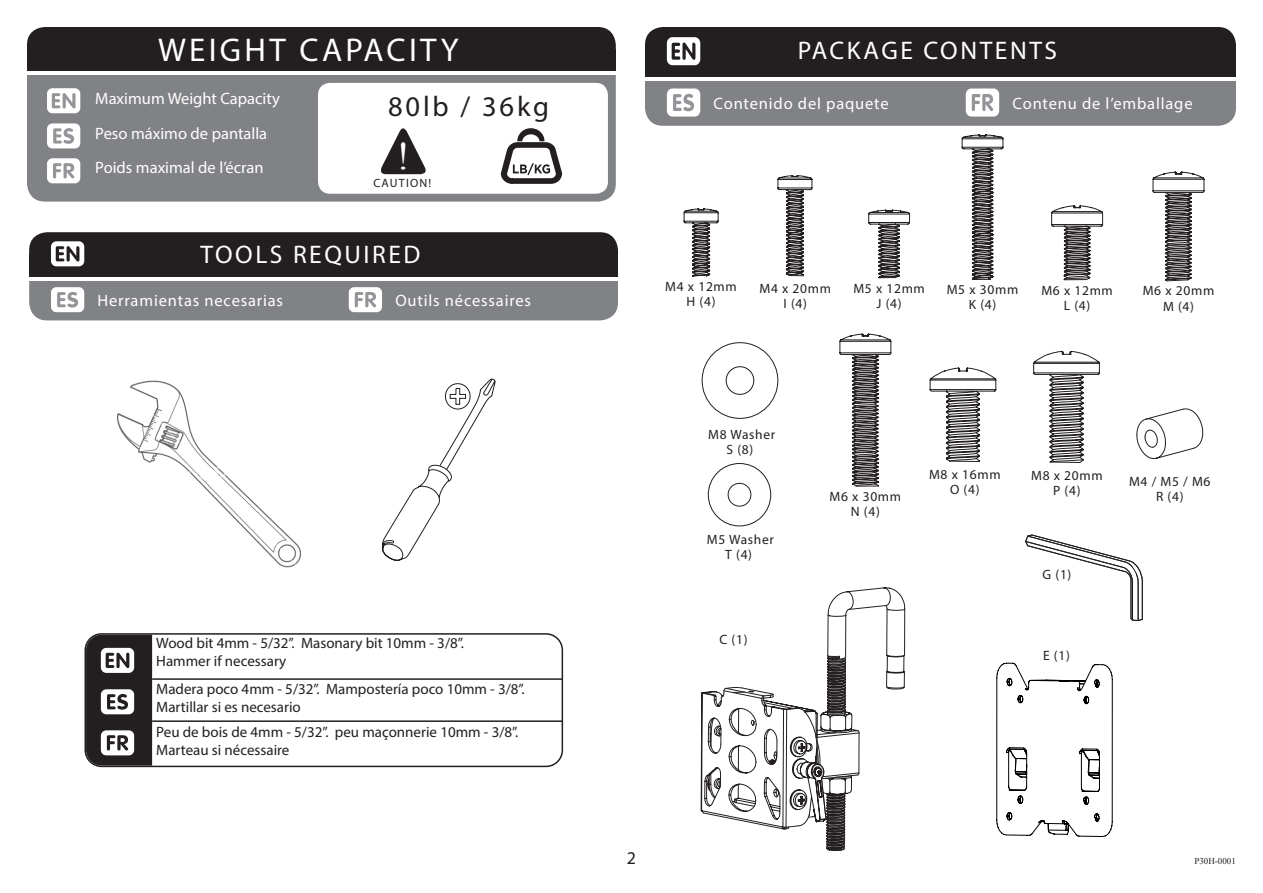
<style>
.page{position:relative;width:1263px;height:893px;background:#fff}
.page>*{position:absolute;margin:0;border:0;box-sizing:border-box;transform-origin:0 0}
.t1{font:39px "Times New Roman";color:#fff}
.t2{font:33px "Myriad Pro";letter-spacing:.1em;color:#fff}
.t3{font:28.5px "Myriad Pro";letter-spacing:.1em;color:#231f20}
.t4{font:25.5px "Myriad Pro";letter-spacing:.1em;color:#fff}
.t5{font:18px "Myriad Pro";color:#231f20}
.t6{font:16.5px "Myriad Pro";letter-spacing:.045em;color:#fff}
.t7{font:16.5px "Myriad Pro";color:#fff}
.t8{font:15px/18px "Myriad Pro";color:#231f20}
.t9{font:13.5px "Myriad Pro";letter-spacing:.05em;color:#231f20}
.t10{font:12px "Myriad Pro";letter-spacing:.1em;color:#231f20}
.t11{font:9px "Times New Roman";color:#231f20}
</style>
<div class="page">
<div style="left:645px;top:53px;width:591px;height:73px;background:#808285;border-radius:18px"></div>
<div style="left:645px;top:27px;width:591px;height:50px;background:#231f20;border-radius:18px"></div>
<div style="left:645px;top:52px;width:591px;height:25px;background:#231f20"></div>
<hr style="left:645px;top:77px;width:591px;height:4px;background:#fff">
<div style="left:667px;top:89px;width:33px;height:28px;background:#fff;border-radius:6px"></div>
<svg style="left:673px;top:94px;width:21px;height:17px"></svg>
<div style="left:966px;top:89px;width:33px;height:28px;background:#fff;border-radius:6px"></div>
<svg style="left:972px;top:94px;width:21px;height:17px"></svg>
<div style="left:667px;top:37px;width:33px;height:28px;background:#fff;border-radius:6px"></div>
<svg style="left:672px;top:43px;width:23px;height:17px"></svg>
<div style="left:27px;top:50px;width:589px;height:152px;background:#808285;border-radius:18px"></div>
<div style="left:27px;top:27px;width:589px;height:45px;background:#231f20;border-radius:18px"></div>
<div style="left:318px;top:83px;width:290px;height:111px;background:#fff;border-radius:12px"></div>
<div style="left:27px;top:49px;width:589px;height:23px;background:#231f20"></div>
<hr style="left:27px;top:72px;width:589px;height:3px;background:#fff">
<div style="left:47px;top:123px;width:33px;height:25px;background:#fff;border-radius:5px"></div>
<svg style="left:53px;top:128px;width:21px;height:16px"></svg>
<div style="left:47px;top:158px;width:33px;height:25px;background:#fff;border-radius:5px"></div>
<svg style="left:53px;top:163px;width:21px;height:15px"></svg>
<div style="left:47px;top:88px;width:33px;height:25px;background:#fff;border-radius:5px"></div>
<svg style="left:52px;top:93px;width:24px;height:15px"></svg>
<svg style="left:381px;top:128px;width:45px;height:46px"></svg>
<svg style="left:501px;top:128px;width:61px;height:56px"></svg>
<svg style="left:382px;top:378px;width:114px;height:183px"></svg>
<div style="left:29px;top:255px;width:589px;height:65px;background:#808285;border-radius:18px"></div>
<div style="left:29px;top:232px;width:589px;height:45px;background:#231f20;border-radius:18px"></div>
<div style="left:29px;top:255px;width:589px;height:22px;background:#231f20"></div>
<hr style="left:29px;top:277px;width:589px;height:3px;background:#fff">
<div style="left:51px;top:287px;width:33px;height:25px;background:#fff;border-radius:5px"></div>
<svg style="left:57px;top:292px;width:21px;height:15px"></svg>
<div style="left:349px;top:287px;width:33px;height:25px;background:#fff;border-radius:5px"></div>
<svg style="left:355px;top:292px;width:21px;height:15px"></svg>
<div style="left:51px;top:241px;width:33px;height:25px;background:#fff;border-radius:5px"></div>
<svg style="left:56px;top:246px;width:23px;height:16px"></svg>
<div style="left:85px;top:633px;width:478px;height:134px;border:2px solid #231f20;border-radius:16px"></div>
<svg style="left:86px;top:635px;width:66px;height:131px"></svg>
<hr style="left:152px;top:678px;width:410px;height:2px;background:#231f20">
<hr style="left:152px;top:720px;width:410px;height:2px;background:#231f20">
<hr style="left:1132px;top:583px;width:1px;height:37px;background:#231f20">
<hr style="left:1138px;top:583px;width:1px;height:37px;background:#231f20">
<hr style="left:1142px;top:582px;width:1px;height:37px;background:#231f20">
<hr style="left:1130px;top:581px;width:1px;height:38px;background:#231f20">
<svg style="left:1130px;top:617px;width:13px;height:4px"></svg>
<svg style="left:1025px;top:534px;width:118px;height:50px"></svg>
<svg style="left:1136px;top:408px;width:68px;height:51px"></svg>
<svg style="left:701px;top:342px;width:77px;height:77px"></svg>
<svg style="left:684px;top:208px;width:35px;height:69px"></svg>
<svg style="left:962px;top:134px;width:41px;height:146px"></svg>
<svg style="left:1051px;top:205px;width:52px;height:75px"></svg>
<svg style="left:1153px;top:172px;width:51px;height:109px"></svg>
<svg style="left:839px;top:334px;width:52px;height:153px"></svg>
<svg style="left:868px;top:210px;width:42px;height:68px"></svg>
<svg style="left:777px;top:175px;width:35px;height:101px"></svg>
<svg style="left:1033px;top:351px;width:67px;height:112px"></svg>
<svg style="left:930px;top:368px;width:66px;height:94px"></svg>
<svg style="left:708px;top:463px;width:63px;height:63px"></svg>
<img style="left:117px;top:380px;width:184px;height:188px">
<svg style="left:187px;top:454px;width:95px;height:92px"></svg>
<svg style="left:700px;top:587px;width:206px;height:264px"></svg>
<svg style="left:996px;top:662px;width:117px;height:175px"></svg>
<p class="t2" style="left:158px;top:29px;width:302px">WEIGHT CAPACITY</p>
<p class="t7" style="left:95px;top:89px;width:186px">Maximum Weight Capacity</p>
<p class="t7" style="left:95px;top:123px;width:173px">Peso máximo de pantalla</p>
<p class="t7" style="left:95px;top:158px;width:170px">Poids maximal de l’écran</p>
<p class="t3" style="left:388px;top:89px;width:163px">80lb / 36kg</p>
<p class="t1" style="left:397px;top:130px;width:14px">!</p>
<p class="t10" style="left:373px;top:175px;width:59px">CAUTION!</p>
<p class="t4" style="left:201px;top:239px;width:221px">TOOLS REQUIRED</p>
<p class="t6" style="left:98px;top:291px;width:187px">Herramientas necesarias</p>
<p class="t6" style="left:395px;top:291px;width:137px">Outils nécessaires</p>
<p class="t8" style="left:156px;top:634px;width:309px">Wood bit 4mm - 5/32”. Masonary bit 10mm - 3/8”.</p>
<p class="t8" style="left:156px;top:652px;width:132px">Hammer if necessary</p>
<p class="t8" style="left:156px;top:680px;width:370px">Madera poco 4mm - 5/32”. Mampostería poco 10mm - 3/8”.<br>Martillar si es necesario</p>
<p class="t8" style="left:156px;top:722px;width:364px">Peu de bois de 4mm - 5/32”. peu maçonnerie 10mm - 3/8”.<br>Marteau si nécessaire</p>
<p class="t4" style="left:798px;top:35px;width:261px">PACKAGE CONTENTS</p>
<p class="t6" style="left:714px;top:93px;width:177px">Contenido del paquete</p>
<p class="t6" style="left:1012px;top:93px;width:182px">Contenu de l’emballage</p>
<p class="t9" style="left:665px;top:278px;width:73px">M4 x 12mm</p>
<p class="t9" style="left:687px;top:293px;width:30px">H (4)</p>
<p class="t9" style="left:759px;top:280px;width:73px">M4 x 20mm</p>
<p class="t9" style="left:783px;top:295px;width:25px">I (4)</p>
<p class="t9" style="left:853px;top:280px;width:73px">M5 x 12mm</p>
<p class="t9" style="left:876px;top:295px;width:27px">J (4)</p>
<p class="t9" style="left:947px;top:281px;width:73px">M5 x 30mm</p>
<p class="t9" style="left:969px;top:296px;width:29px">K (4)</p>
<p class="t9" style="left:1041px;top:282px;width:73px">M6 x 12mm</p>
<p class="t9" style="left:1064px;top:297px;width:28px">L (4)</p>
<p class="t9" style="left:1143px;top:283px;width:73px">M6 x 20mm</p>
<p class="t9" style="left:1163px;top:298px;width:33px">M (4)</p>
<p class="t9" style="left:708px;top:426px;width:69px">M8 Washer</p>
<p class="t9" style="left:726px;top:441px;width:28px">S (8)</p>
<p class="t9" style="left:707px;top:531px;width:69px">M5 Washer</p>
<p class="t9" style="left:725px;top:546px;width:28px">T (4)</p>
<p class="t9" style="left:719px;top:632px;width:29px">C (1)</p>
<p class="t9" style="left:830px;top:488px;width:73px">M6 x 30mm</p>
<p class="t9" style="left:851px;top:503px;width:31px">N (4)</p>
<p class="t9" style="left:929px;top:466px;width:73px">M8 x 16mm</p>
<p class="t9" style="left:950px;top:481px;width:31px">O (4)</p>
<p class="t9" style="left:1031px;top:467px;width:73px">M8 x 20mm</p>
<p class="t9" style="left:1053px;top:482px;width:29px">P (4)</p>
<p class="t9" style="left:1042px;top:566px;width:30px">G (1)</p>
<p class="t9" style="left:1043px;top:647px;width:28px">E (1)</p>
<p class="t9" style="left:1129px;top:473px;width:83px">M4 / M5 / M6</p>
<p class="t9" style="left:1156px;top:488px;width:29px">R (4)</p>
<p class="t5" style="left:627px;top:846px;width:11px">2</p>
<p class="t11" style="left:1194px;top:855px;width:43px">P30H-0001</p>
</div>
